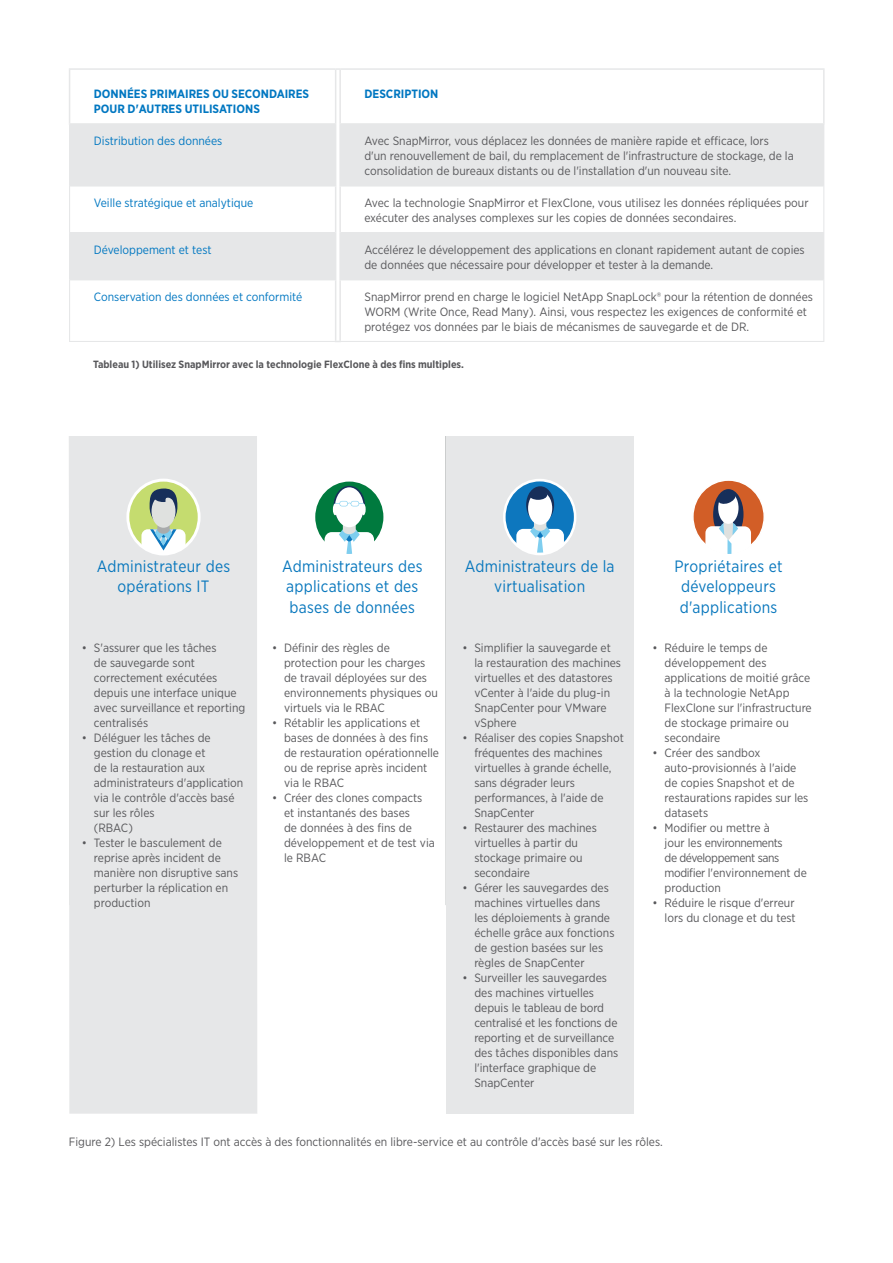
<style>
.page{position:relative;width:893px;height:1263px;background:#fff}
.page>*{position:absolute;margin:0;border:0;box-sizing:border-box;transform-origin:0 0}
.t1{font:16.35px/20.5px "Gotham Narrow";letter-spacing:.015em;color:#0877bd;text-align:center}
.t2{font:12px/15px "Gotham Narrow";color:#58585b}
.t3{font:12px "Gotham Narrow";color:#0077c1}
.t4{font:12px/15px "Gotham Narrow";letter-spacing:-.02em;color:#58585b}
.t5{font:700 12px/15px "Gotham Narrow";color:#0077c1}
.t6{font:700 10.5px "Gotham Narrow";color:#58585b}
</style>
<div class="page">
<svg style="left:70px;top:125px;width:753px;height:155px;fill:#e6e7e8"></svg>
<hr style="left:69px;top:125px;width:1px;height:61px;background:#e6e7e8">
<hr style="left:823px;top:125px;width:1px;height:61px;background:#e6e7e8">
<hr style="left:69px;top:186px;width:1px;height:46px;background:#e6e7e8">
<hr style="left:823px;top:186px;width:1px;height:46px;background:#e6e7e8">
<hr style="left:69px;top:232px;width:266px;height:1px;background:#e6e7e8">
<hr style="left:69px;top:233px;width:1px;height:47px;background:#e6e7e8">
<hr style="left:341px;top:232px;width:483px;height:1px;background:#e6e7e8">
<hr style="left:823px;top:233px;width:1px;height:47px;background:#e6e7e8">
<hr style="left:69px;top:280px;width:1px;height:61px;background:#e6e7e8">
<hr style="left:823px;top:280px;width:1px;height:61px;background:#e6e7e8">
<hr style="left:69px;top:341px;width:266px;height:1px;background:#e6e7e8">
<hr style="left:341px;top:341px;width:483px;height:1px;background:#e6e7e8">
<hr style="left:70px;top:185px;width:266px;height:2px;background:#e6e7e8">
<hr style="left:339px;top:185px;width:484px;height:2px;background:#e6e7e8">
<hr style="left:70px;top:279px;width:266px;height:1px;background:#e6e7e8">
<hr style="left:339px;top:279px;width:484px;height:1px;background:#e6e7e8">
<hr style="left:69px;top:68px;width:267px;height:2px;background:#e6e7e8">
<hr style="left:69px;top:70px;width:1px;height:53px;background:#e6e7e8">
<hr style="left:69px;top:123px;width:267px;height:2px;background:#e6e7e8">
<hr style="left:335px;top:70px;width:1px;height:53px;background:#e6e7e8">
<hr style="left:335px;top:125px;width:1px;height:60px;background:#e6e7e8">
<hr style="left:339px;top:125px;width:2px;height:60px;background:#e6e7e8">
<hr style="left:335px;top:187px;width:1px;height:46px;background:#e6e7e8">
<hr style="left:339px;top:187px;width:2px;height:46px;background:#e6e7e8">
<hr style="left:335px;top:233px;width:1px;height:46px;background:#e6e7e8">
<hr style="left:339px;top:233px;width:2px;height:46px;background:#e6e7e8">
<hr style="left:335px;top:280px;width:1px;height:61px;background:#e6e7e8">
<hr style="left:339px;top:280px;width:2px;height:61px;background:#e6e7e8">
<hr style="left:340px;top:68px;width:485px;height:2px;background:#e6e7e8">
<hr style="left:339px;top:70px;width:2px;height:53px;background:#e6e7e8">
<hr style="left:823px;top:70px;width:2px;height:53px;background:#e6e7e8">
<hr style="left:339px;top:123px;width:486px;height:2px;background:#e6e7e8">
<div style="left:69px;top:433px;width:189px;height:681px;background:#e6e7e8"></div>
<svg style="left:128px;top:480px;width:71px;height:74px;background:#c5da7a"></svg>
<div style="left:126px;top:479px;width:75px;height:76px;border:3px solid #fff;border-radius:50%"></div>
<svg style="left:150px;top:488px;width:27px;height:37px"></svg>
<svg style="left:141px;top:525px;width:45px;height:29px"></svg>
<div style="left:152px;top:495px;width:23px;height:33px;background:#dfe1df;border-radius:50%"></div>
<div style="left:154px;top:492px;width:19px;height:10px;background:#172f5a;border-radius:50%"></div>
<svg style="left:165px;top:498px;width:7px;height:4px"></svg>
<div style="left:446px;top:433px;width:188px;height:681px;background:#e6e7e8"></div>
<div style="left:504px;top:480px;width:71px;height:74px;background:#0d77be;border-radius:50%"></div>
<svg style="left:526px;top:486px;width:28px;height:37px"></svg>
<svg style="left:516px;top:522px;width:48px;height:32px"></svg>
<div style="left:528px;top:491px;width:24px;height:34px;background:#fff;border-radius:50%"></div>
<div style="left:529px;top:490px;width:18px;height:10px;background:#172f5a;border-radius:50%"></div>
<div style="left:503px;top:479px;width:73px;height:76px;border:3px solid #fff;border-radius:50%"></div>
<div style="left:693px;top:480px;width:71px;height:73px;background:#d25e27;border-radius:50%"></div>
<svg style="left:713px;top:489px;width:31px;height:51px"></svg>
<svg style="left:705px;top:521px;width:46px;height:33px"></svg>
<div style="left:718px;top:492px;width:20px;height:32px;background:#fff;border-radius:50%"></div>
<svg style="left:717px;top:491px;width:19px;height:14px"></svg>
<div style="left:257px;top:433px;width:189px;height:681px;background:#fff"></div>
<svg style="left:314px;top:480px;width:71px;height:74px;background:#17854f"></svg>
<div style="left:312px;top:479px;width:74px;height:76px;border:3px solid #fff;border-radius:50%"></div>
<svg style="left:334px;top:486px;width:31px;height:39px"></svg>
<svg style="left:333px;top:503px;width:4px;height:12px"></svg>
<svg style="left:361px;top:503px;width:5px;height:12px"></svg>
<svg style="left:325px;top:525px;width:49px;height:29px"></svg>
<div style="left:335px;top:487px;width:29px;height:40px;background:#fff;border-radius:50%"></div>
<svg style="left:335px;top:501px;width:29px;height:5px"></svg>
<hr style="left:68px;top:433px;width:755px;height:3px;background:#fff">
<p class="t5" style="left:94px;top:86px;width:217px">DONNÉES PRIMAIRES OU SECONDAIRES<br>POUR D'AUTRES UTILISATIONS</p>
<p class="t5" style="left:364px;top:86px;width:75px">DESCRIPTION</p>
<p class="t3" style="left:94px;top:133px;width:130px">Distribution des données</p>
<p class="t2" style="left:364px;top:133px;width:431px">Avec SnapMirror, vous déplacez les données de manière rapide et efficace, lors d'un renouvellement de bail, du remplacement de l'infrastructure de stockage, de la consolidation de bureaux distants ou de l'installation d'un nouveau site.</p>
<p class="t3" style="left:94px;top:195px;width:161px">Veille stratégique et analytique</p>
<p class="t2" style="left:364px;top:195px;width:446px">Avec la technologie SnapMirror et FlexClone, vous utilisez les données répliquées pour exécuter des analyses complexes sur les copies de données secondaires.</p>
<p class="t3" style="left:94px;top:242px;width:119px">Développement et test</p>
<p class="t2" style="left:364px;top:242px;width:442px">Accélérez le développement des applications en clonant rapidement autant de copies de données que nécessaire pour développer et tester à la demande.</p>
<p class="t3" style="left:94px;top:289px;width:210px">Conservation des données et conformité</p>
<p class="t2" style="left:364px;top:289px;width:450px">SnapMirror prend en charge le logiciel NetApp SnapLock® pour la rétention de données<br>WORM (Write Once, Read Many). Ainsi, vous respectez les exigences de conformité et protégez vos données par le biais de mécanismes de sauvegarde et de DR.</p>
<p class="t6" style="left:93px;top:357px;width:372px">Tableau 1) Utilisez SnapMirror avec la technologie FlexClone à des fins multiples.</p>
<h1 class="t1" style="left:97px;top:555px;width:135px">Administrateur des opérations IT</h1>
<h1 class="t1" style="left:465px;top:555px;width:151px">Administrateurs de la virtualisation</h1>
<h1 class="t1" style="left:674px;top:555px;width:110px">Propriétaires et développeurs d'applications</h1>
<h1 class="t1" style="left:282px;top:555px;width:142px;text-align:left">Administrateurs des applications et des bases de données</h1>
<p class="t2" style="left:94px;top:640px;width:153px;text-indent:-12px">• S'assurer que les tâches<br>de sauvegarde sont correctement exécutées depuis une interface unique avec surveillance et reporting centralisés</p>
<p class="t2" style="left:94px;top:730px;width:151px;text-indent:-12px">• Déléguer les tâches de gestion du clonage et<br>de la restauration aux administrateurs d'application via le contrôle d'accès basé sur les rôles<br>(RBAC)</p>
<p class="t2" style="left:94px;top:835px;width:146px;text-indent:-12px">• Tester le basculement de reprise après incident de manière non disruptive sans perturber la réplication en production</p>
<p class="t2" style="left:284px;top:640px;width:155px;text-indent:-12px">• Définir des règles de protection pour les charges de travail déployées sur des environnements physiques ou virtuels via le RBAC</p>
<p class="t2" style="left:284px;top:715px;width:156px;text-indent:-12px">• Rétablir les applications et bases de données à des fins de restauration opérationnelle ou de reprise après incident via le RBAC</p>
<p class="t2" style="left:284px;top:790px;width:152px;text-indent:-12px">• Créer des clones compacts et instantanés des bases<br>de données à des fins de développement et de test via le RBAC</p>
<p class="t2" style="left:474px;top:640px;width:148px;text-indent:-12px">• Simplifier la sauvegarde et la restauration des machines virtuelles et des datastores vCenter à l'aide du plug-in<br>SnapCenter pour VMware vSphere</p>
<p class="t2" style="left:474px;top:730px;width:151px;text-indent:-12px">• Réaliser des copies Snapshot fréquentes des machines virtuelles à grande échelle, sans dégrader leurs performances, à l'aide de<br>SnapCenter</p>
<p class="t2" style="left:474px;top:820px;width:124px;text-indent:-12px">• Restaurer des machines virtuelles à partir du stockage primaire ou secondaire</p>
<p class="t2" style="left:474px;top:880px;width:142px;text-indent:-12px">• Gérer les sauvegardes des machines virtuelles dans les déploiements à grande échelle grâce aux fonctions de gestion basées sur les règles de SnapCenter</p>
<p class="t2" style="left:474px;top:970px;width:146px;text-indent:-12px">• Surveiller les sauvegardes des machines virtuelles depuis le tableau de bord centralisé et les fonctions de reporting et de surveillance des tâches disponibles dans l'interface graphique de<br>SnapCenter</p>
<p class="t2" style="left:665px;top:640px;width:149px;text-indent:-12px">• Réduire le temps de développement des applications de moitié grâce à la technologie NetApp<br>FlexClone sur l'infrastructure de stockage primaire ou secondaire</p>
<p class="t2" style="left:665px;top:745px;width:145px;text-indent:-12px">• Créer des sandbox auto-provisionnés à l'aide de copies Snapshot et de restaurations rapides sur les datasets</p>
<p class="t4" style="left:665px;top:820px;width:144px;text-indent:-12px">• Modifier ou mettre à<br>jour les environnements<br>de développement sans modifier l'environnement de production</p>
<p class="t2" style="left:653px;top:895px;width:145px;text-align:right">• Réduire le risque d'erreur lors du clonage et du test</p>
<p class="t2" style="left:69px;top:1134px;width:595px">Figure 2) Les spécialistes IT ont accès à des fonctionnalités en libre-service et au contrôle d'accès basé sur les rôles.</p>
</div>
